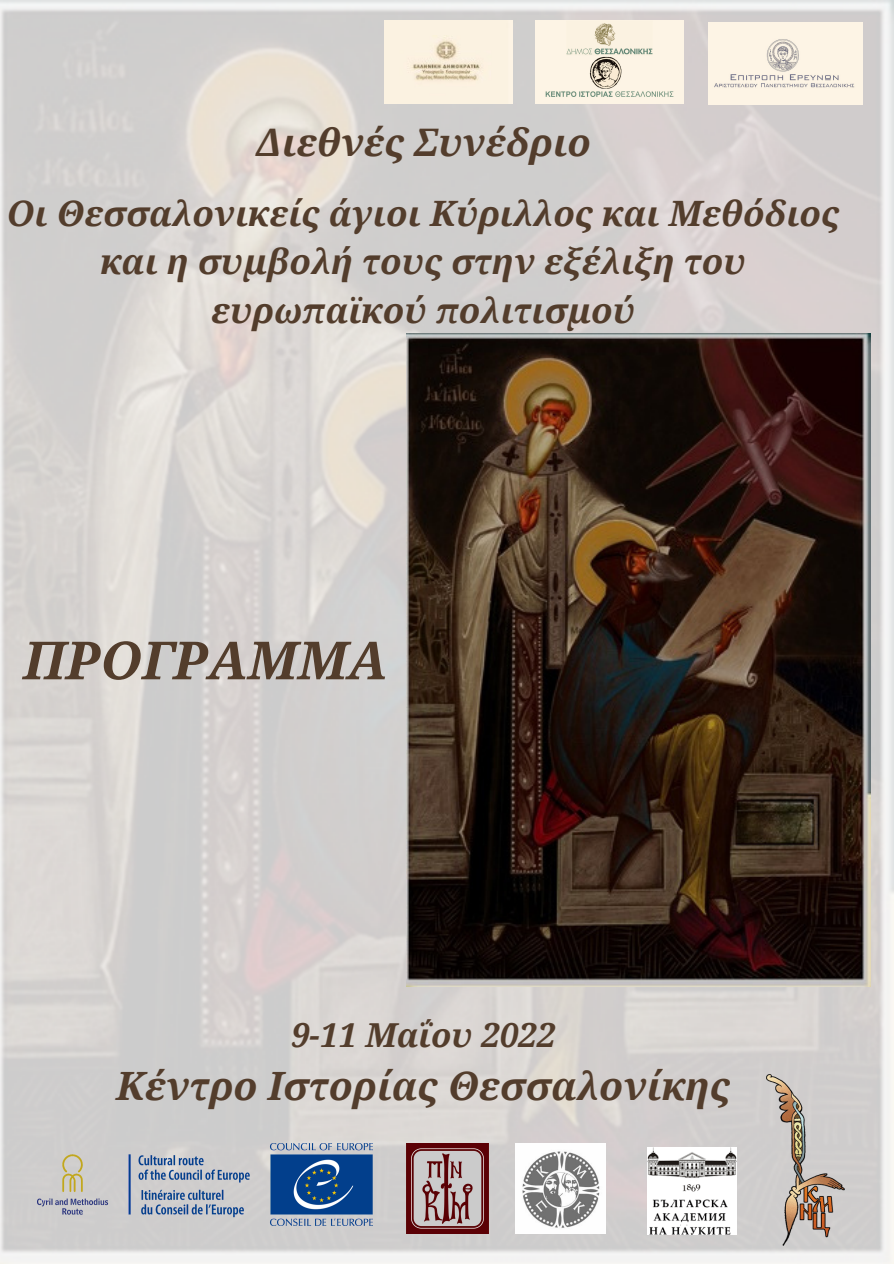
<style>
.page{position:relative;width:894px;height:1264px;background:#fff}
.page>*{position:absolute;margin:0;border:0;box-sizing:border-box;transform-origin:0 0}
.t1{font:italic 700 52.5px "Noto Serif";color:#533d2c}
.t2{font:italic 700 39px "Noto Serif";color:#533d2c}
.t3{font:italic 700 37.95px "Noto Serif";color:#533d2c}
.t4{font:italic 700 34.95px/48.4px "Noto Serif";color:#533d2c;text-align:center}
.t5{font:italic 700 33px "Noto Serif";color:#533d2c}
</style>
<div class="page">
<img style="left:0;top:0;width:893px;height:1263px">
<img style="left:406px;top:333px;width:464px;height:653px">
<img style="left:535px;top:20px;width:148px;height:84px">
<img style="left:708px;top:22px;width:154px;height:82px">
<img style="left:385px;top:20px;width:127px;height:84px">
<img style="left:766px;top:1074px;width:77px;height:171px">
<img style="left:515px;top:1143px;width:90px;height:90px">
<img style="left:647px;top:1147px;width:89px;height:87px">
<img style="left:406px;top:1143px;width:82px;height:90px">
<img style="left:38px;top:1143px;width:334px;height:82px">
<p class="t3" style="left:255px;top:115px;width:337px">Διεθνές Συνέδριο</p>
<p class="t4" style="left:7px;top:188px;width:833px">Οι Θεσσαλονικείς άγιοι Κύριλλος και Μεθόδιος και η συμβολή τους στην εξέλιξη του ευρωπαϊκού πολιτισμού</p>
<p class="t1" style="left:23px;top:623px;width:365px">ΠΡΟΓΡΑΜΜΑ</p>
<p class="t5" style="left:291px;top:1011px;width:265px">9-11 Μαΐου 2022</p>
<p class="t2" style="left:116px;top:1058px;width:615px">Κέντρο Ιστορίας Θεσσαλονίκης</p>
</div>
